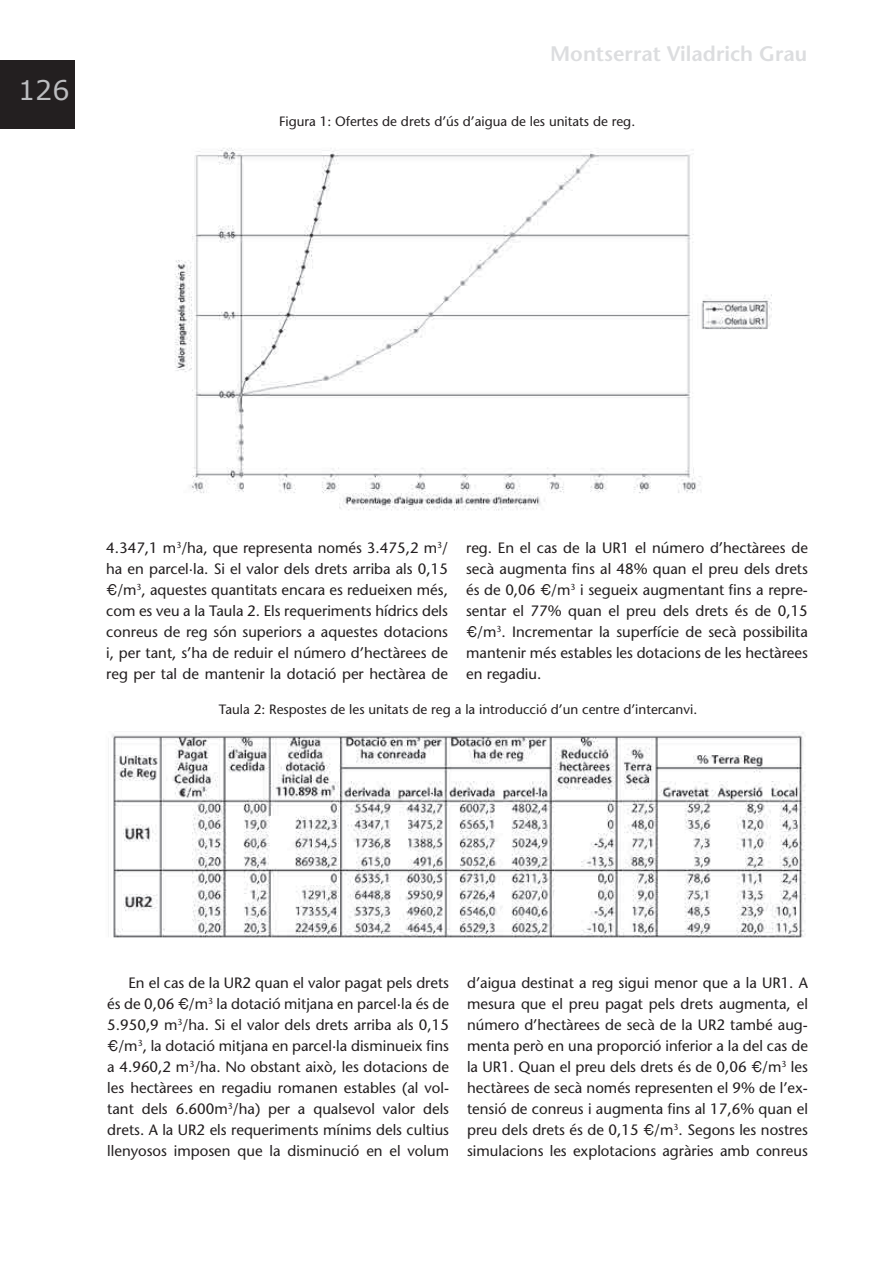
<style>
.page{position:relative;width:893px;height:1263px;background:#fff}
.page>*{position:absolute;margin:0;border:0;box-sizing:border-box;transform-origin:0 0}
.t1{font:27px "Verdana";color:#bcbdc0}
.t2{font:600 21px "Stone Sans";color:#dcdddf}
.t3{font:15px/21px "Stone Sans";color:#231f20;text-align:justify}
.t4{font:13.5px "Stone Sans";color:#231f20}
.s1{font-family:"Helvetica"}
</style>
<div class="page">
<div style="left:0;top:61px;width:75px;height:68px;background:#231f20"></div>
<img style="left:174px;top:147px;width:598px;height:364px">
<img style="left:108px;top:732px;width:698px;height:206px">
<h1 class="t1" style="left:18px;top:72px;width:53px">126</h1>
<h2 class="t2" style="left:550px;top:41px;width:259px">Montserrat Viladrich Grau</h2>
<p class="t4" style="left:279px;top:113px;width:358px">Figura 1: Ofertes de drets d’ús d’aigua de les unitats de reg.</p>
<p class="t3" style="left:106px;top:537px;width:343px">4.347,1 m<sup>3</sup>/ha, que representa només 3.475,2 m<sup>3</sup>/ ha en parcel·la. Si el valor dels drets arriba als 0,15 <span class="s1">€</span>/m<sup>3</sup>, aquestes quantitats encara es redueixen més, com es veu a la Taula 2. Els requeriments hídrics dels conreus de reg són superiors a aquestes dotacions i, per tant, s’ha de reduir el número d’hectàrees de reg per tal de mantenir la dotació per hectàrea de</p>
<p class="t3" style="left:466px;top:537px;width:343px">reg. En el cas de la UR1 el número d’hectàrees de secà augmenta fins al 48% quan el preu dels drets és de 0,06 <span class="s1">€</span>/m<sup>3</sup> i segueix augmentant fins a repre&shy;sentar el 77% quan el preu dels drets és de 0,15 <span class="s1">€</span>/m<sup>3</sup>. Incrementar la superfície de secà possibilita mantenir més estables les dotacions de les hectàrees en regadiu.</p>
<p class="t4" style="left:219px;top:701px;width:480px">Taula 2: Respostes de les unitats de reg a la introducció d’un centre d’intercanvi.</p>
<p class="t3" style="left:107px;top:972px;width:343px;text-indent:21px">En el cas de la UR2 quan el valor pagat pels drets és de 0,06 <span class="s1">€</span>/m<sup>3</sup> la dotació mitjana en parcel·la és de 5.950,9 m<sup>3</sup>/ha. Si el valor dels drets arriba als 0,15 <span class="s1">€</span>/m<sup>3</sup>, la dotació mitjana en parcel·la disminueix fins a 4.960,2 m<sup>3</sup>/ha. No obstant això, les dotacions de les hectàrees en regadiu romanen estables (al vol&shy;tant dels 6.600m<sup>3</sup>/ha) per a qualsevol valor dels drets. A la UR2 els requeriments mínims dels cultius llenyosos imposen que la disminució en el volum</p>
<p class="t3" style="left:467px;top:973px;width:342px">d’aigua destinat a reg sigui menor que a la UR1. A mesura que el preu pagat pels drets augmenta, el número d’hectàrees de secà de la UR2 també aug&shy;menta però en una proporció inferior a la del cas de la UR1. Quan el preu dels drets és de 0,06 <span class="s1">€</span>/m<sup>3</sup> les hectàrees de secà només representen el 9% de l’ex&shy;tensió de conreus i augmenta fins al 17,6% quan el preu dels drets és de 0,15 <span class="s1">€</span>/m<sup>3</sup>. Segons les nostres simulacions les explotacions agràries amb conreus</p>
</div>
